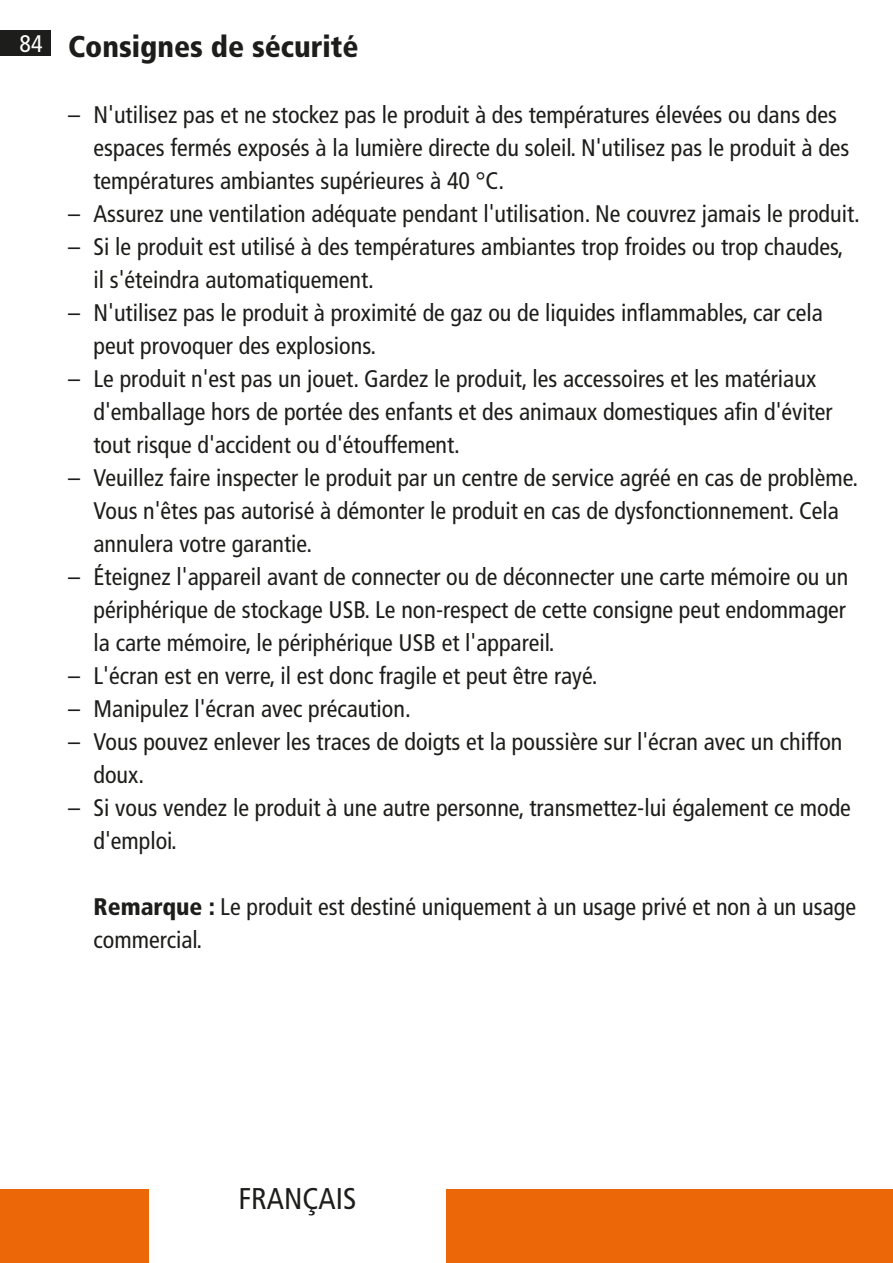
<style>
.page{position:relative;width:893px;height:1263px;background:#fff}
.page>*{position:absolute;margin:0;border:0;box-sizing:border-box;transform-origin:0 0}
.t1{font:900 condensed 30px "Frutiger LT Pro";color:#1d1d1b}
.t2{font:condensed 30px "Frutiger LT Pro";color:#1d1d1b}
.t3{font:condensed 24px/33px "Frutiger LT Pro";color:#1d1d1b}
.t4{font:condensed 24px "Frutiger LT Pro";color:#fff}
.s1{font-weight:900}
</style>
<div class="page">
<div style="left:0;top:30px;width:51px;height:26px;background:#1d1d1b"></div>
<div style="left:0;top:1188px;width:149px;height:75px;background:#ec6708"></div>
<div style="left:446px;top:1188px;width:447px;height:75px;background:#ec6708"></div>
<p class="t4" style="left:19px;top:30px;width:25px">84</p>
<p class="t1" style="left:68px;top:28px;width:292px">Consignes de sécurité</p>
<p class="t3" style="left:94px;top:98px;width:757px;text-indent:-26px">– N'utilisez pas et ne stockez pas le produit à des températures élevées ou dans des espaces fermés exposés à la lumière directe du soleil. N'utilisez pas le produit à des températures ambiantes supérieures à 40 °C.</p>
<p class="t3" style="left:68px;top:197px;width:790px">– Assurez une ventilation adéquate pendant l'utilisation. Ne couvrez jamais le produit.</p>
<p class="t3" style="left:94px;top:230px;width:752px;text-indent:-26px">– Si le produit est utilisé à des températures ambiantes trop froides ou trop chaudes, il s'éteindra automatiquement.</p>
<p class="t3" style="left:94px;top:296px;width:731px;text-indent:-26px">– N'utilisez pas le produit à proximité de gaz ou de liquides inflammables, car cela peut provoquer des explosions.</p>
<p class="t3" style="left:94px;top:362px;width:741px;text-indent:-26px">– Le produit n'est pas un jouet. Gardez le produit, les accessoires et les matériaux d'emballage hors de portée des enfants et des animaux domestiques afin d'éviter tout risque d'accident ou d'étouffement.</p>
<p class="t3" style="left:94px;top:461px;width:763px;text-indent:-26px">– Veuillez faire inspecter le produit par un centre de service agréé en cas de problème.<br>Vous n'êtes pas autorisé à démonter le produit en cas de dysfonctionnement. Cela annulera votre garantie.</p>
<p class="t3" style="left:94px;top:560px;width:756px;text-align:justify;text-indent:-26px">– Éteignez l'appareil avant de connecter ou de déconnecter une carte mémoire ou un périphérique de stockage USB. Le non-respect de cette consigne peut endommager la carte mémoire, le périphérique USB et l'appareil.</p>
<p class="t3" style="left:68px;top:659px;width:528px">– L'écran est en verre, il est donc fragile et peut être rayé.</p>
<p class="t3" style="left:68px;top:692px;width:341px">– Manipulez l'écran avec précaution.</p>
<p class="t3" style="left:94px;top:725px;width:750px;text-indent:-26px">– Vous pouvez enlever les traces de doigts et la poussière sur l'écran avec un chiffon doux.</p>
<p class="t3" style="left:94px;top:791px;width:759px;text-indent:-26px">– Si vous vendez le produit à une autre personne, transmettez-lui également ce mode d'emploi.</p>
<p class="t3" style="left:94px;top:890px;width:764px"><span class="s1">Remarque :</span> Le produit est destiné uniquement à un usage privé et non à un usage commercial.</p>
<p class="t2" style="left:239px;top:1181px;width:119px">FRANÇAIS</p>
<p class="t2" style="left:243px;top:1183px;width:110px">DEUTSCH</p>
</div>
